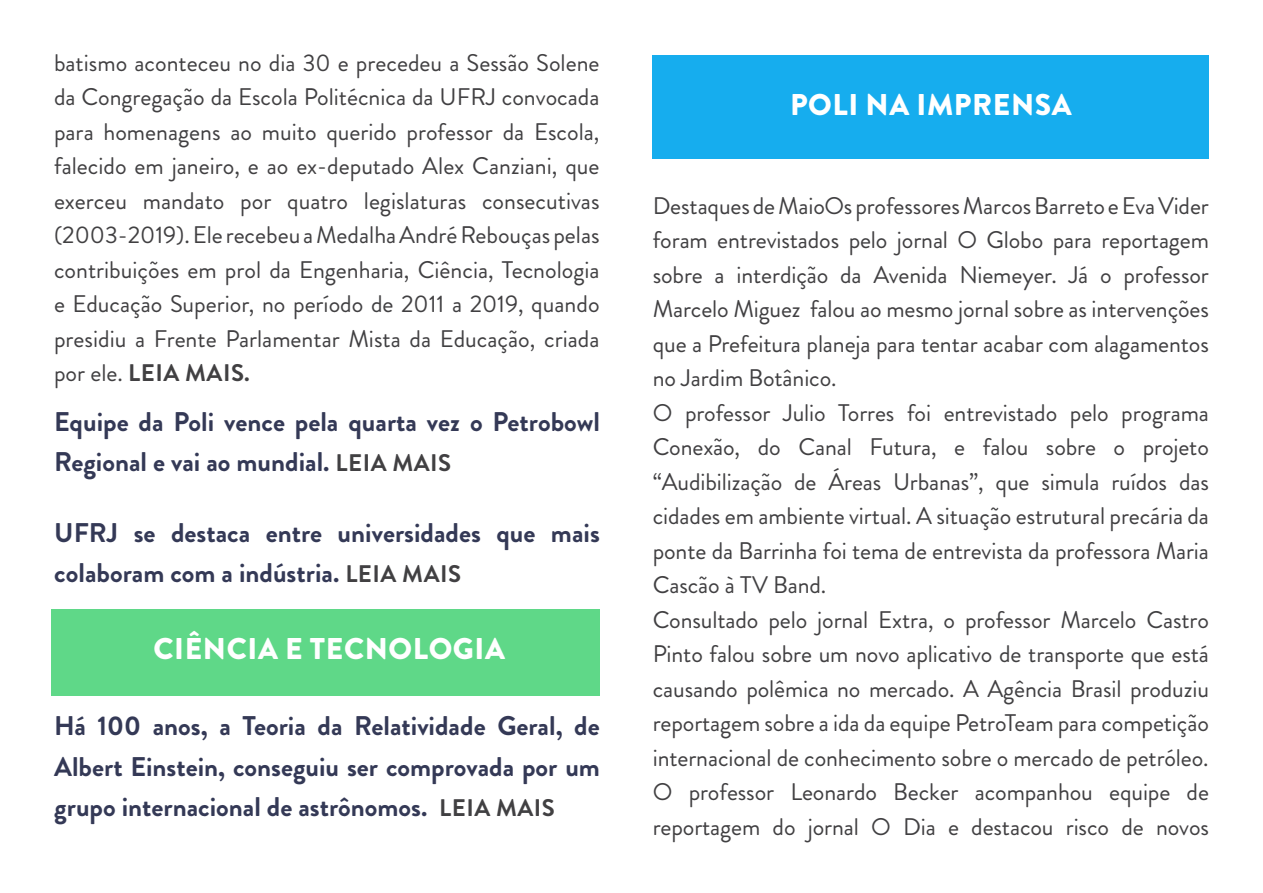
<style>
.page{position:relative;width:1263px;height:893px;background:#fff}
.page>*{position:absolute;margin:0;border:0;box-sizing:border-box;transform-origin:0 0}
.t1{font:900 30px "Brandon Grotesque";letter-spacing:.02em;color:#fff}
.t2{font:700 27px/40.5px "Brandon Grotesque";color:#343956}
.t3{font:24px/34.5px "Brandon Grotesque";letter-spacing:-.005em;color:#414042}
.s1{font-weight:700}
.s2{font-size:24px;color:#414042}
</style>
<div class="page">
<div style="left:51px;top:610px;width:549px;height:86px;background:#5fd888"></div>
<div style="left:653px;top:56px;width:556px;height:103px;background:#16adee"></div>
<p class="t3" style="left:54px;top:45px;width:547px;text-align:justify">batismo aconteceu no dia 30 e precedeu a Sessão Solene da Congregação da Escola Politécnica da UFRJ convocada para homenagens ao muito querido professor da Escola, falecido em janeiro, e ao ex-deputado Alex Canziani, que exerceu mandato por quatro legislaturas consecutivas (2003-2019). Ele recebeu a Medalha André Rebouças pelas contribuições em prol da Engenharia, Ciência, Tecnologia e Educação Superior, no período de 2011 a 2019, quando presidiu a Frente Parlamentar Mista da Educação, criada por ele. <span class="s1">LEIA MAIS.</span></p>
<p class="t2" style="left:54px;top:402px;width:547px">Equipe da Poli vence pela quarta vez o Petrobowl<br>Regional e vai ao mundial. <span class="s2">LEIA MAIS</span></p>
<p class="t2" style="left:54px;top:512px;width:547px">UFRJ se destaca entre universidades que mais colaboram com a indústria. <span class="s2">LEIA MAIS</span></p>
<p class="t1" style="left:153px;top:627px;width:178px">CIÊNCIA E TECNO</p>
<p class="t1" style="left:413px;top:627px;width:94px">LOGIA</p>
<p class="t2" style="left:54px;top:706px;width:547px;text-align:justify">Há 100 anos, a Teoria da Relatividade Geral, de Albert Einstein, conseguiu ser comprovada por um grupo internacional de astrônomos. <span class="s2">LEIA MAIS</span></p>
<p class="t1" style="left:790px;top:84px;width:284px">POLI NA IMPRENSA</p>
<p class="t3" style="left:653px;top:189px;width:558px">Destaques de MaioOs professores Marcos Barreto e Eva Vider foram entrevistados pelo jornal O Globo para reportagem sobre a interdição da Avenida Niemeyer. Já o professor Marcelo Miguez falou ao mesmo jornal sobre as intervenções que a Prefeitura planeja para tentar acabar com alagamentos no Jardim Botânico.<br>O professor Julio Torres foi entrevistado pelo programa Conexão, do Canal Futura, e falou sobre o projeto “Audibilização de Áreas Urbanas”, que simula ruídos das cidades em ambiente virtual. A situação estrutural precária da ponte da Barrinha foi tema de entrevista da professora Maria Cascão à TV Band.<br>Consultado pelo jornal Extra, o professor Marcelo Castro Pinto falou sobre um novo aplicativo de transporte que está causando polêmica no mercado. A Agência Brasil produziu reportagem sobre a ida da equipe PetroTeam para competição internacional de conhecimento sobre o mercado de petróleo.<br>O professor Leonardo Becker acompanhou equipe de reportagem do jornal O Dia e destacou risco de novos</p>
</div>
